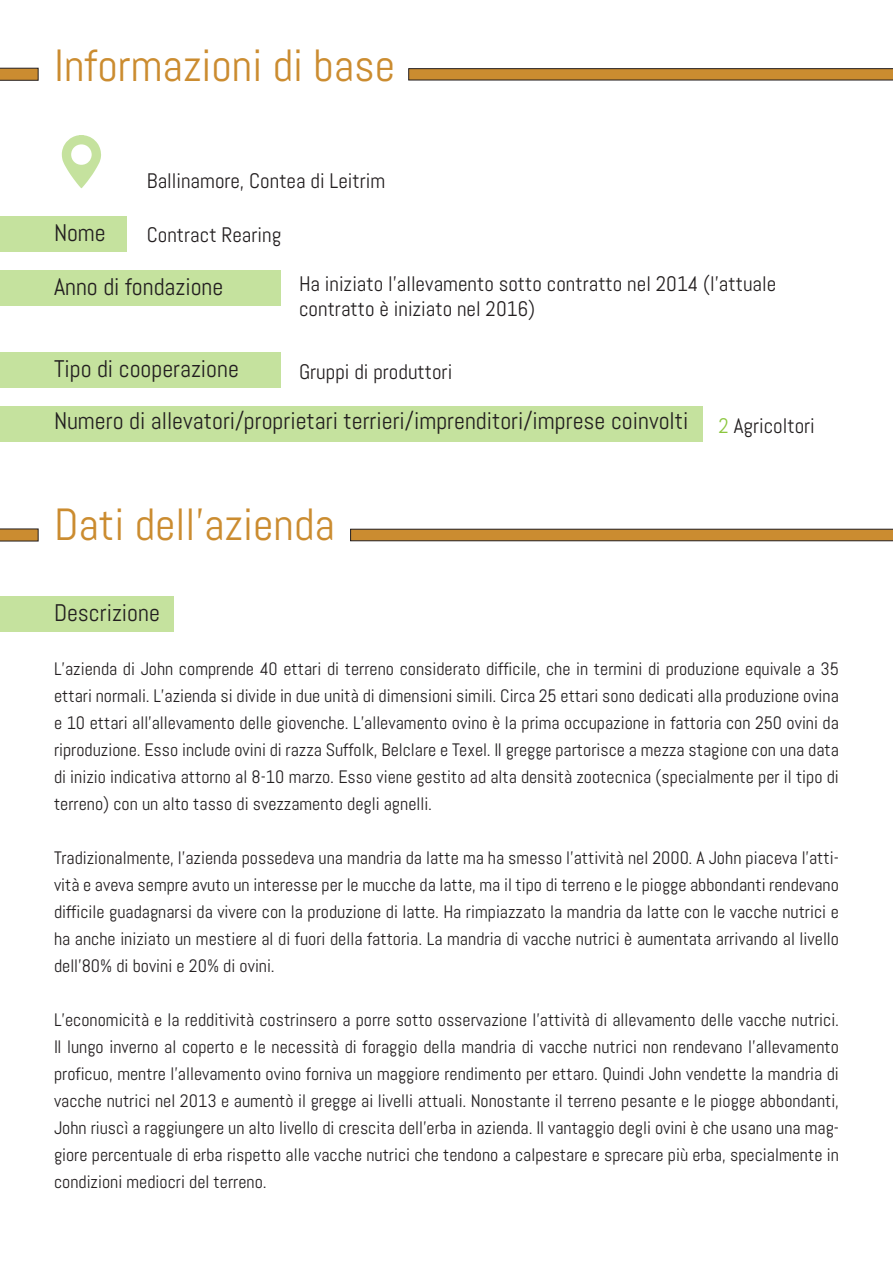
<style>
.page{position:relative;width:893px;height:1263px;background:#fff}
.page>*{position:absolute;margin:0;border:0;box-sizing:border-box;transform-origin:0 0}
.t1{font:45px "Abel";color:#cb8c30}
.t2{font:24px "Abel";color:#231f20}
.t3{font:21px "Abel";color:#231f20}
.t4{font:18px/27px "Abel";color:#231f20;text-align:justify}
.s1{color:#8bc63e}
</style>
<div class="page">
<svg style="left:408px;top:68px;width:485px;height:13px;background:#b27f36"></svg>
<svg style="left:0;top:67px;width:39px;height:14px"></svg>
<div style="left:0;top:216px;width:127px;height:36px;background:#c5e29e"></div>
<div style="left:0;top:270px;width:281px;height:36px;background:#c5e29e"></div>
<div style="left:0;top:352px;width:281px;height:36px;background:#c5e29e"></div>
<div style="left:0;top:406px;width:703px;height:36px;background:#c5e29e"></div>
<svg style="left:62px;top:135px;width:39px;height:53px"></svg>
<svg style="left:350px;top:528px;width:543px;height:14px;background:#b88844"></svg>
<svg style="left:0;top:528px;width:39px;height:14px"></svg>
<div style="left:0;top:596px;width:174px;height:36px;background:#c5e29e"></div>
<p class="t1" style="left:54px;top:37px;width:343px">Informazioni di base</p>
<p class="t3" style="left:147px;top:168px;width:240px">Ballinamore, Contea di Leitrim</p>
<p class="t2" style="left:54px;top:217px;width:53px">Nome</p>
<p class="t2" style="left:54px;top:271px;width:171px">Anno di fondazione</p>
<p class="t3" style="left:147px;top:222px;width:136px">Contract Rearing</p>
<p class="t3" style="left:299px;top:270px;width:479px">Ha iniziato l’allevamento sotto contratto nel 2014 (l’attuale</p>
<p class="t3" style="left:299px;top:295px;width:238px">contratto è iniziato nel 2016)</p>
<p class="t2" style="left:54px;top:353px;width:186px">Tipo di cooperazione</p>
<p class="t2" style="left:54px;top:406px;width:636px">Numero di allevatori/proprietari terrieri/imprenditori/imprese coinvolti</p>
<p class="t3" style="left:299px;top:358px;width:155px">Gruppi di produttori</p>
<p class="t1" style="left:54px;top:496px;width:282px">Dati dell’azienda</p>
<p class="t2" style="left:54px;top:597px;width:107px">Descrizione</p>
<p class="t3" style="left:719px;top:412px;width:98px"><span class="s1">2</span> Agricoltori</p>
<p class="t4" style="left:54px;top:655px;width:786px">L’azienda di John comprende 40 ettari di terreno considerato difficile, che in termini di produzione equivale a 35 ettari normali. L’azienda si divide in due unità di dimensioni simili. Circa 25 ettari sono dedicati alla produzione ovina e 10 ettari all’allevamento delle giovenche. L’allevamento ovino è la prima occupazione in fattoria con 250 ovini da riproduzione. Esso include ovini di razza Suffolk, Belclare e Texel. Il gregge partorisce a mezza stagione con una data di inizio indicativa attorno al 8-10 marzo. Esso viene gestito ad alta densità zootecnica (specialmente per il tipo di terreno) con un alto tasso di svezzamento degli agnelli.</p>
<p class="t4" style="left:54px;top:844px;width:786px">Tradizionalmente, l’azienda possedeva una mandria da latte ma ha smesso l’attività nel 2000. A John piaceva l’atti&shy;vità e aveva sempre avuto un interesse per le mucche da latte, ma il tipo di terreno e le piogge abbondanti rendevano difficile guadagnarsi da vivere con la produzione di latte. Ha rimpiazzato la mandria da latte con le vacche nutrici e ha anche iniziato un mestiere al di fuori della fattoria. La mandria di vacche nutrici è aumentata arrivando al livello dell’80% di bovini e 20% di ovini.</p>
<p class="t4" style="left:54px;top:1006px;width:786px">L’economicità e la redditività costrinsero a porre sotto osservazione l’attività di allevamento delle vacche nutrici.<br>Il lungo inverno al coperto e le necessità di foraggio della mandria di vacche nutrici non rendevano l’allevamento proficuo, mentre l’allevamento ovino forniva un maggiore rendimento per ettaro. Quindi John vendette la mandria di vacche nutrici nel 2013 e aumentò il gregge ai livelli attuali. Nonostante il terreno pesante e le piogge abbondanti, John riuscì a raggiungere un alto livello di crescita dell’erba in azienda. Il vantaggio degli ovini è che usano una mag&shy;giore percentuale di erba rispetto alle vacche nutrici che tendono a calpestare e sprecare più erba, specialmente in condizioni mediocri del terreno.</p>
</div>
